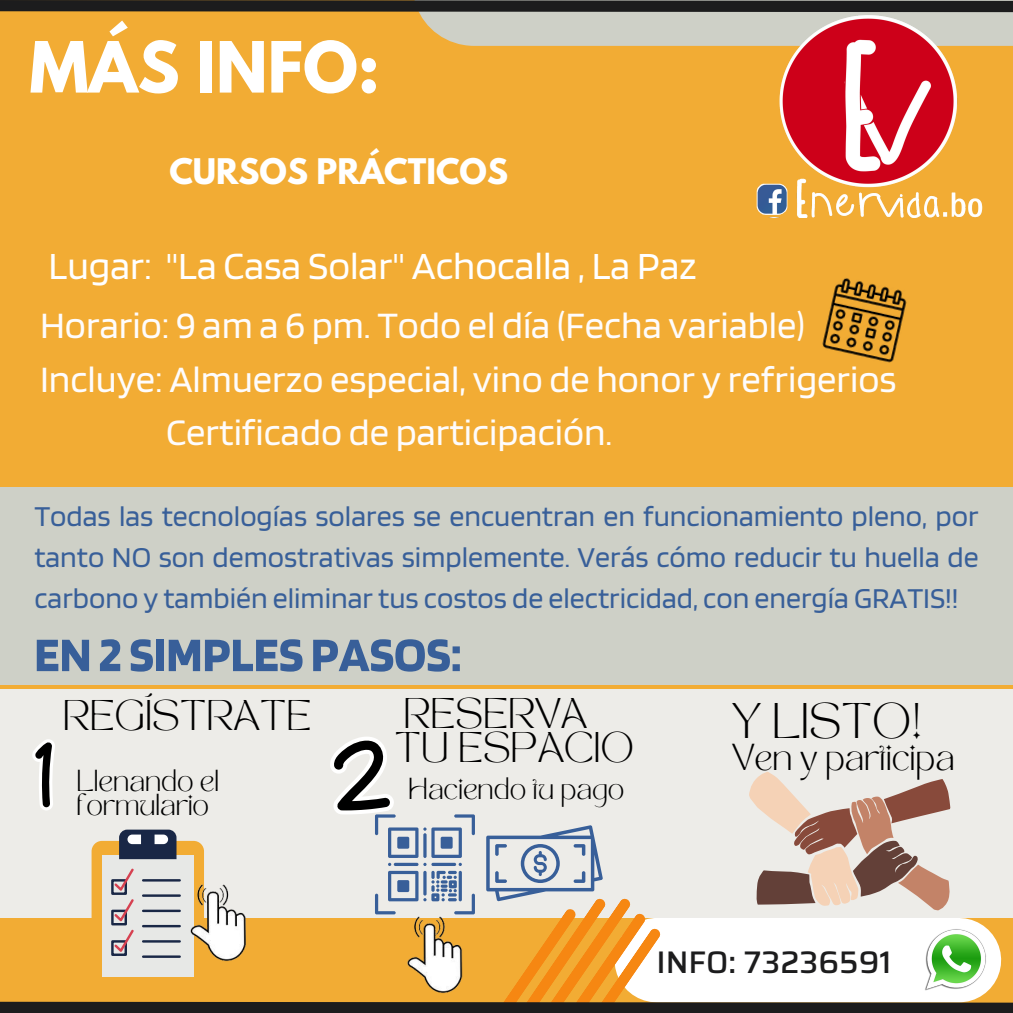
<style>
.page{position:relative;width:1013px;height:1013px;background:#fff}
.page>*{position:absolute;margin:0;border:0;box-sizing:border-box;transform-origin:0 0}
.t1{font:700 62.5px "League Spartan";color:#fff}
.t2{font:700 50px "Blinker";color:#385f99}
.t3{font:40px "Blinker";color:#fff}
.t4{font:38.75px "Blinker";color:#fefcfc}
.t5{font:35px "TAN MONCHERI Regular";color:#000}
.t6{font:700 31.25px "League Spartan";color:#fff}
.t7{font:500 31.25px "Saira";color:#1c1c1d}
.t8{font:30px/41.2px "Blinker";color:#385f99;text-align:justify}
.t9{font:30px/33.8px "TAN MONCHERI Regular";color:#000}
.t10{font:26.25px "TAN MONCHERI Regular";color:#000}
.t11{font:21.25px/24.4px "TAN MONCHERI Regular";color:#000}
</style>
<div class="page">
<div style="left:0;top:0;width:1012px;height:1012px;background:#f2ac34"></div>
<div style="left:413px;top:0;width:599px;height:46px;background:#ced0c7"></div>
<div style="left:0;top:689px;width:1012px;height:229px;background:#edece8"></div>
<div style="left:0;top:487px;width:1012px;height:198px;background:#ced0c7"></div>
<img style="left:743px;top:18px;width:241px;height:199px">
<img style="left:822px;top:278px;width:85px;height:85px">
<svg style="left:0;top:0;width:1012px;height:18px"></svg>
<svg style="left:0;top:737px;width:1012px;height:275px"></svg>
<img style="left:877px;top:925px;width:111px;height:66px">
<h5 class="t1" style="left:29px;top:36px;width:352px">MÁS INFO:</h5>
<p class="t6" style="left:169px;top:155px;width:340px">CURSOS PRÁCTICOS</p>
<p class="t3" style="left:48px;top:240px;width:649px">Lugar: "La Casa Solar" Achocalla , La Paz</p>
<h2 class="t4" style="left:40px;top:301px;width:766px">Horario: 9 am a 6 pm. Todo el día (Fecha variable)</h2>
<h2 class="t4" style="left:40px;top:354px;width:858px">Incluye: Almuerzo especial, vino de honor y refrigerios</h2>
<h2 class="t4" style="left:166px;top:408px;width:448px">Certificado de participación.</h2>
<p class="t8" style="left:34px;top:494px;width:945px">Todas las tecnologías solares se encuentran en funcionamiento pleno, por tanto NO son demostrativas simplemente. Verás cómo reducir tu huella de carbono y también eliminar tus costos de electricidad, con energía GRATIS!!</p>
<p class="t2" style="left:34px;top:623px;width:429px">EN2 SIMPLES PASOS:</p>
<p class="t9" style="left:63px;top:703px;width:250px">REGÍSTRATE</p>
<p class="t9" style="left:394px;top:701px;width:241px;text-indent:9px">RESERVA<br>TU ESPACIO</p>
<h4 class="t5" style="left:732px;top:702px;width:192px">Y LISTO!</h4>
<h4 class="t10" style="left:732px;top:743px;width:224px">Ven y participa</h4>
<p class="t11" style="left:77px;top:772px;width:144px">Llenando el formulario</p>
<p class="t11" style="left:408px;top:780px;width:218px">Haciendo tu pago</p>
<h6 class="t7" style="left:656px;top:937px;width:236px">INFO: 73236591</h6>
</div>
